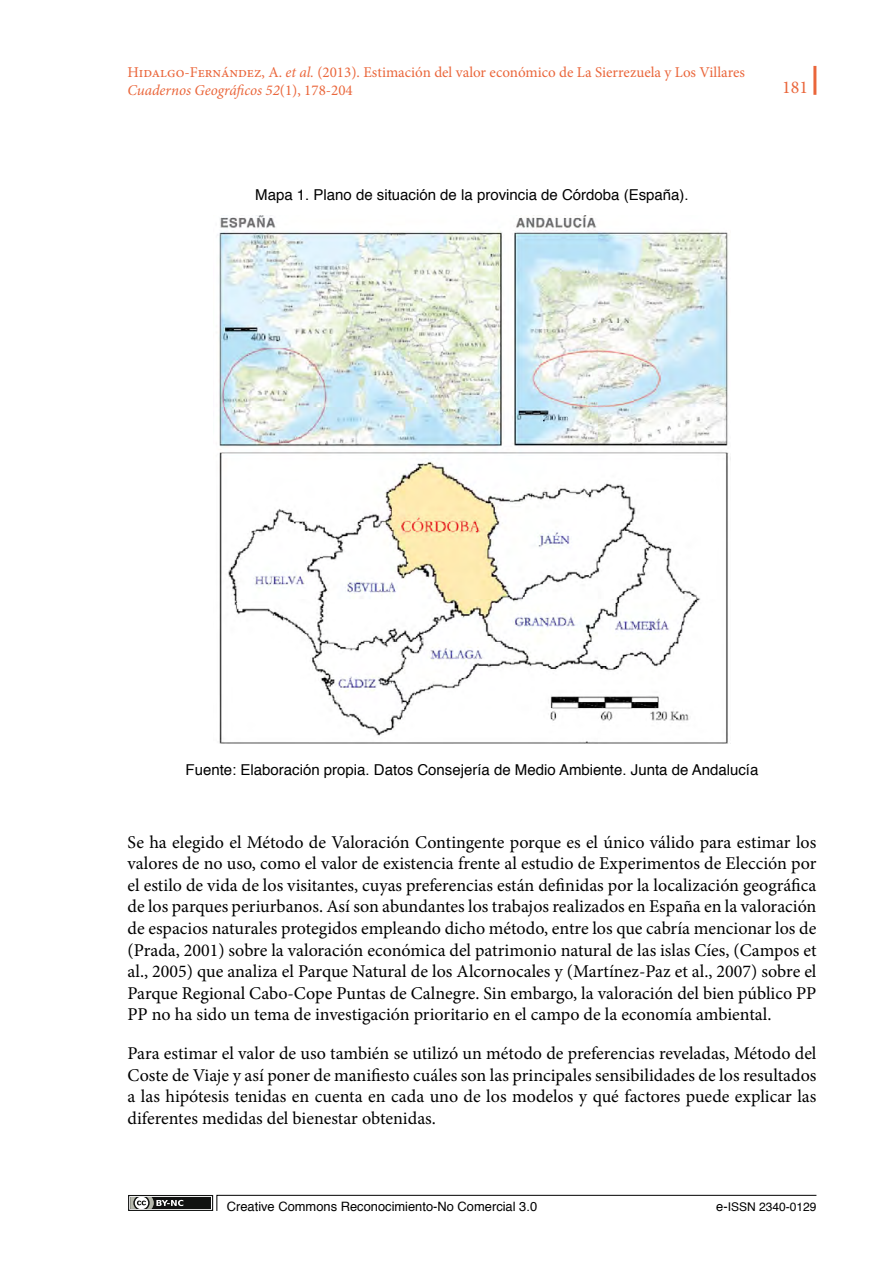
<style>
.page{position:relative;width:893px;height:1263px;background:#fff}
.page>*{position:absolute;margin:0;border:0;box-sizing:border-box;transform-origin:0 0}
.t1{font:18px/21.6px "Minion Pro";color:#000;text-align:justify}
.t2{font:18px "Minion Pro";color:#ea663b}
.t3{font:15px "Helvetica";color:#000}
.t4{font:15px/18px "Minion Pro";color:#ea663b}
.t5{font:12.9px "Helvetica";color:#000}
.t6{font:12px "Helvetica";color:#000}
.s1{font-style:italic}
.s2{font-size:12.9px}
</style>
<div class="page">
<hr style="left:813px;top:66px;width:3px;height:29px;background:#ea663b">
<div style="left:128px;top:1195px;width:85px;height:16px;border:1px solid #111211"></div>
<div style="left:130px;top:1197px;width:81px;height:12px;background:#111211"></div>
<svg style="left:130px;top:1197px;width:53px;height:12px"></svg>
<svg style="left:216px;top:1194px;width:601px;height:17px"></svg>
<img style="left:219px;top:215px;width:509px;height:529px">
<p class="t4" style="left:128px;top:63px;width:619px">Hidalgo-Fernández, A. <span class="s1">et al.</span> (2013). Estimación del valor económico de La Sierrezuela y Los Villares<br><span class="s1">Cuadernos Geográficos 52</span>(1), 178-204</p>
<p class="t3" style="left:255px;top:183px;width:435px">Mapa 1. Plano de situación de la provincia de Córdoba (España).</p>
<p class="t2" style="left:782px;top:75px;width:27px">181</p>
<p class="t3" style="left:186px;top:758px;width:574px">Fuente: Elaboración propia. Datos Consejería de Medio Ambiente. Junta de Andalucía</p>
<p class="t1" style="left:128px;top:831px;width:690px">Se ha elegido el Método de Valoración Contingente porque es el único válido para estimar los valores de no uso, como el valor de existencia frente al estudio de Experimentos de Elección por el estilo de vida de los visitantes, cuyas preferencias están definidas por la localización geográfica de los parques periurbanos. Así son abundantes los trabajos realizados en España en la valoración de espacios naturales protegidos empleando dicho método, entre los que cabría mencionar los de (Prada, 2001) sobre la valoración económica del patrimonio natural de las islas Cíes, (Campos et al., 2005) que analiza el Parque Natural de los Alcornocales y (Martínez-Paz et al., 2007) sobre el Parque Regional Cabo-Cope Puntas de Calnegre. Sin embargo, la valoración del bien público PP PP no ha sido un tema de investigación prioritario en el campo de la economía ambiental.</p>
<p class="t1" style="left:128px;top:1042px;width:690px">Para estimar el valor de uso también se utilizó un método de preferencias reveladas, Método del Coste de Viaje y así poner de manifiesto cuáles son las principales sensibilidades de los resultados a las hipótesis tenidas en cuenta en cada uno de los modelos y qué factores puede explicar las diferentes medidas del bienestar obtenidas.</p>
<p class="t5" style="left:227px;top:1196px;width:312px">Creative Commons Reconocimiento-No Comercial 3.0</p>
<p class="t6" style="left:716px;top:1197px;width:102px"><span class="s2">e-</span>ISSN 2340-0129</p>
</div>
